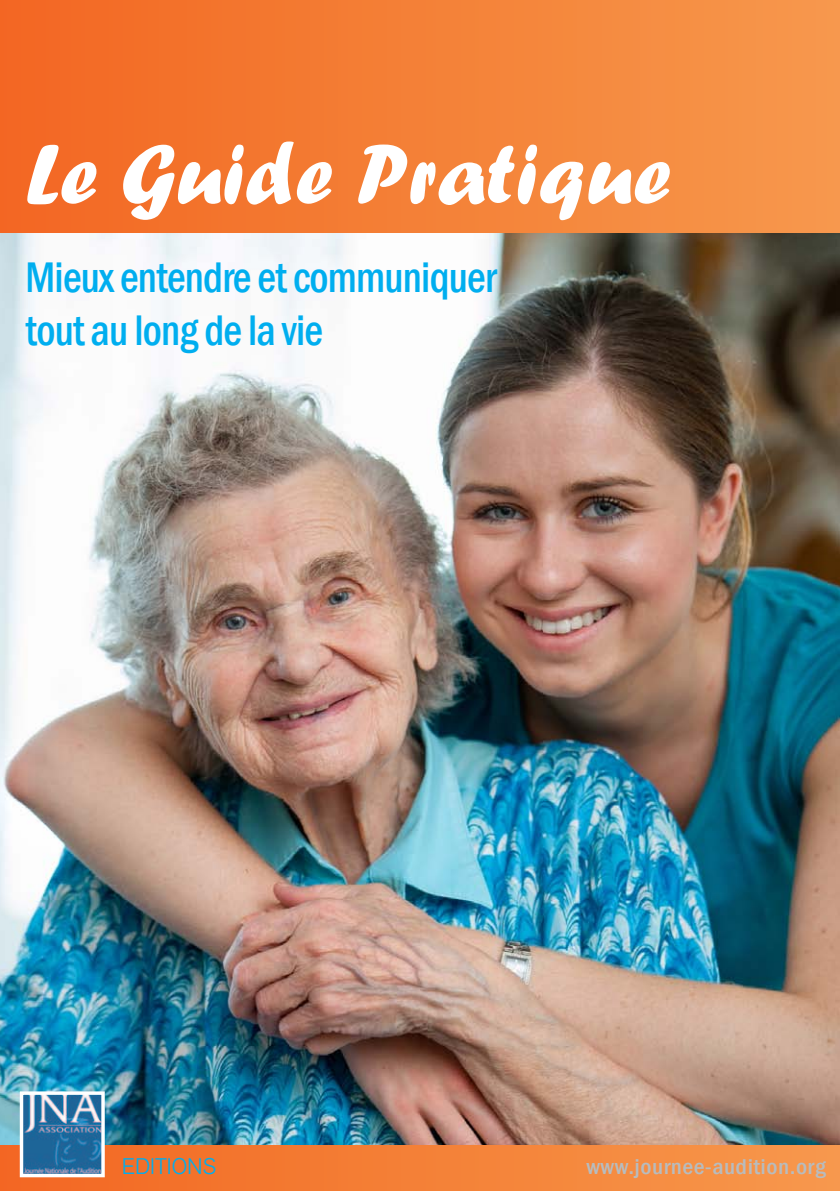
<style>
.page{position:relative;width:840px;height:1191px;background:#fff}
.page>*{position:absolute;margin:0;border:0;box-sizing:border-box;transform-origin:0 0}
.t1{font:88px "Forte";color:#fff}
.t2{font:500 condensed 44px "Franklin Gothic";letter-spacing:-.02em;color:#00aeef;scale:.95 1}
.t3{font:500 condensed 22px "Franklin Gothic";letter-spacing:.02em;color:#b8bcbe;scale:1.1 1}
.t4{font:300 22px "Akzidenz Grotesk";color:#00aeef}
</style>
<div class="page">
<img style="left:0;top:232px;width:839px;height:913px">
<div style="left:0;top:0;width:839px;height:232px;background:linear-gradient(to right,#f26722,#f7994c)"></div>
<div style="left:0;top:1145px;width:839px;height:46px;background:linear-gradient(to right,#f26925,#f7984b)"></div>
<img style="left:24px;top:1095px;width:77px;height:78px">
<div style="left:20px;top:1091px;width:85px;height:86px;border:3px solid #fff"></div>
<p class="t1" style="left:26px;top:123px;width:646px">Le Guide Pratique</p>
<p class="t2" style="left:26px;top:248px;width:497px">Mieux entendre et communiquer</p>
<p class="t2" style="left:26px;top:301px;width:314px">tout au long de la vie</p>
<p class="t4" style="left:122px;top:1153px;width:96px">EDITIONS</p>
<p class="t3" style="left:586px;top:1152px;width:219px">www.journee-audition.org</p>
</div>
